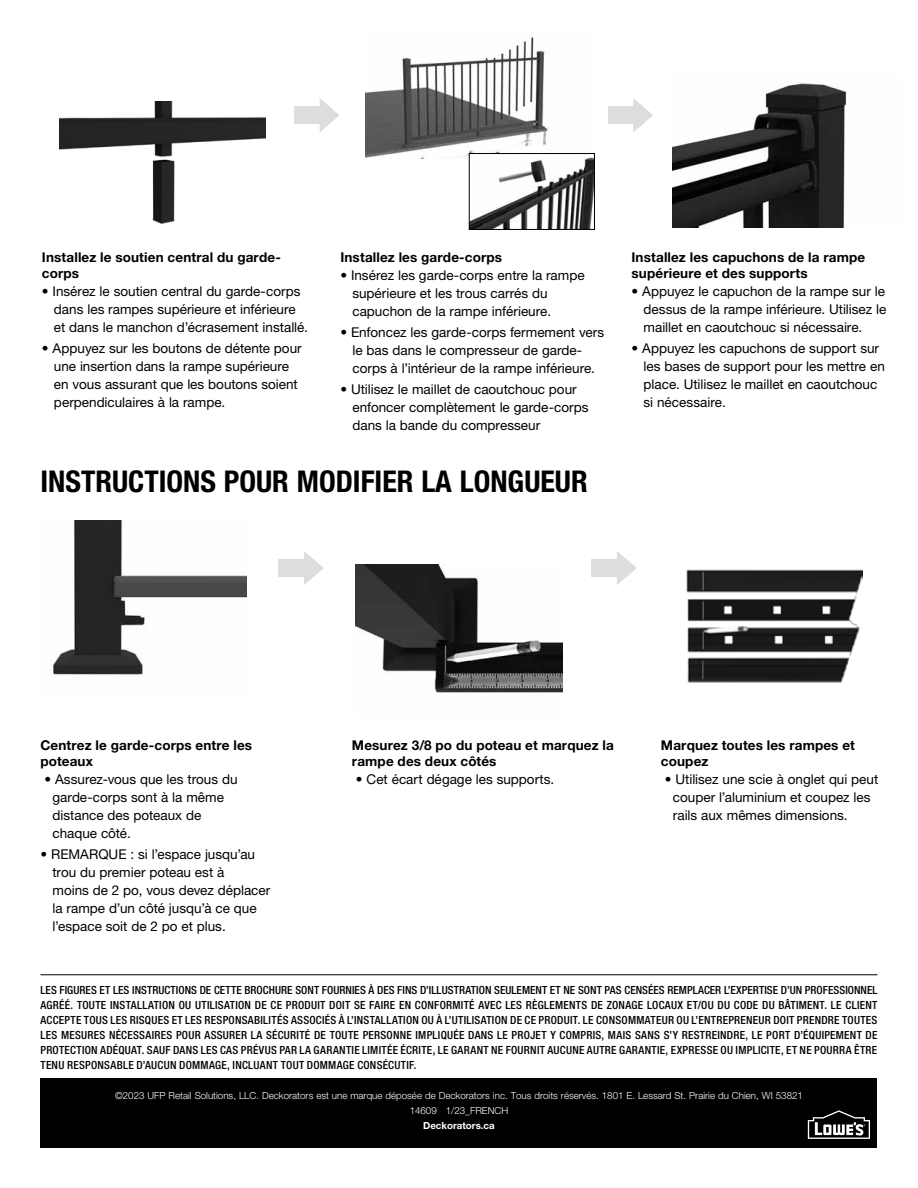
<style>
.page{position:relative;width:918px;height:1188px;background:#fff}
.page>*{position:absolute;margin:0;border:0;box-sizing:border-box;transform-origin:0 0}
.t1{font:700 condensed 30px "Helvetica Neue LT Std";color:#000}
.t2{font:13.5px/18px "Helvetica Neue LT Std";color:#000}
.t3{font:700 13.5px/16.5px "Helvetica Neue LT Std";letter-spacing:.01em;color:#000}
.t4{font:500 condensed 11.25px/15px "Helvetica Neue LT Std";letter-spacing:.025em;color:#000;text-align:justify}
.t5{font:300 9.75px/15px "Helvetica Neue LT Std";color:#fff;text-align:center}
.t6{font:700 9.75px "Helvetica Neue LT Std";color:#fff}
</style>
<div class="page">
<img style="left:53px;top:520px;width:194px;height:155px">
<img style="left:356px;top:565px;width:206px;height:128px">
<div style="left:278px;top:559px;width:28px;height:17px;background:#dcddde"></div>
<svg style="left:304px;top:551px;width:20px;height:34px"></svg>
<div style="left:591px;top:559px;width:28px;height:17px;background:#dcddde"></div>
<svg style="left:617px;top:551px;width:19px;height:34px"></svg>
<div style="left:40px;top:1079px;width:838px;height:69px;background:#000"></div>
<hr style="left:40px;top:974px;width:838px;height:1px;background:#000">
<div style="left:294px;top:106px;width:28px;height:18px;background:#dcddde"></div>
<svg style="left:320px;top:98px;width:19px;height:34px"></svg>
<div style="left:608px;top:106px;width:28px;height:18px;background:#dcddde"></div>
<svg style="left:633px;top:98px;width:20px;height:34px"></svg>
<img style="left:673px;top:83px;width:174px;height:144px">
<img style="left:59px;top:101px;width:206px;height:123px">
<img style="left:365px;top:36px;width:184px;height:122px">
<img style="left:471px;top:155px;width:122px;height:73px">
<div style="left:469px;top:153px;width:126px;height:77px;border:1px solid #000"></div>
<img style="left:686px;top:569px;width:177px;height:114px">
<svg style="left:808px;top:1110px;width:62px;height:29px"></svg>
<p class="t3" style="left:42px;top:248px;width:240px">Installez le soutien central du garde&shy;corps</p>
<p class="t2" style="left:54px;top:282px;width:256px;text-indent:-12px">• Insérez le soutien central du garde-corps dans les rampes supérieure et inférieure et dans le manchon d’écrasement installé.</p>
<p class="t2" style="left:54px;top:339px;width:249px;text-indent:-12px">• Appuyez sur les boutons de détente pour une insertion dans la rampe supérieure en vous assurant que les boutons soient perpendiculaires à la rampe.</p>
<p class="t3" style="left:340px;top:248px;width:163px">Installez les garde-corps</p>
<p class="t2" style="left:352px;top:266px;width:234px;text-indent:-12px">• Insérez les garde-corps entre la rampe supérieure et les trous carrés du capuchon de la rampe inférieure.</p>
<p class="t2" style="left:352px;top:323px;width:253px;text-indent:-12px">• Enfoncez les garde-corps fermement vers le bas dans le compresseur de garde&shy;corps à l’intérieur de la rampe inférieure.</p>
<p class="t2" style="left:352px;top:380px;width:238px;text-indent:-12px">• Utilisez le maillet de caoutchouc pour enfoncer complètement le garde-corps dans la bande du compresseur</p>
<h1 class="t1" style="left:40px;top:463px;width:549px">INSTRUCTIONS POUR MODIFIER LA LONGUEUR</h1>
<p class="t3" style="left:632px;top:248px;width:235px">Installez les capuchons de la rampe supérieure et des supports</p>
<p class="t2" style="left:644px;top:282px;width:244px;text-align:justify;text-indent:-12px">• Appuyez le capuchon de la rampe sur le dessus de la rampe inférieure. Utilisez le maillet en caoutchouc si nécessaire.</p>
<p class="t2" style="left:644px;top:339px;width:243px;text-indent:-12px">• Appuyez les capuchons de support sur les bases de support pour les mettre en place. Utilisez le maillet en caoutchouc si nécessaire.</p>
<p class="t3" style="left:40px;top:736px;width:213px">Centrez le garde-corps entre les poteaux</p>
<p class="t2" style="left:52px;top:770px;width:187px;text-indent:-8px">• Assurez-vous que les trous du garde-corps sont à la même distance des poteaux de chaque côté.</p>
<p class="t2" style="left:52px;top:845px;width:219px;text-indent:-12px">• REMARQUE : si l’espace jusqu’au trou du premier poteau est à<br>moins de 2 po, vous devez déplacer la rampe d’un côté jusqu’à ce que l’espace soit de 2 po et plus.</p>
<p class="t3" style="left:352px;top:736px;width:263px">Mesurez 3/8 po du poteau et marquez la rampe des deux côtés</p>
<p class="t2" style="left:356px;top:770px;width:200px">• Cet écart dégage les supports.</p>
<p class="t3" style="left:661px;top:736px;width:195px">Marquez toutes les rampes et coupez</p>
<p class="t2" style="left:673px;top:770px;width:207px;text-indent:-8px">• Utilisez une scie à onglet qui peut couper l’aluminium et coupez les rails aux mêmes dimensions.</p>
<p class="t4" style="left:40px;top:982px;width:839px">LES FIGURES ET LES INSTRUCTIONS DE CETTE BROCHURE SONT FOURNIES À DES FINS D’ILLUSTRATION SEULEMENT ET NE SONT PAS CENSÉES REMPLACER L’EXPERTISE D’UN PROFESSIONNEL AGRÉÉ. TOUTE INSTALLATION OU UTILISATION DE CE PRODUIT DOIT SE FAIRE EN CONFORMITÉ AVEC LES RÈGLEMENTS DE ZONAGE LOCAUX ET/OU DU CODE DU BÂTIMENT. LE CLIENT ACCEPTE TOUS LES RISQUES ET LES RESPONSABILITÉS ASSOCIÉS À L’INSTALLATION OU À L’UTILISATION DE CE PRODUIT. LE CONSOMMATEUR OU L’ENTREPRENEUR DOIT PRENDRE TOUTES LES MESURES NÉCESSAIRES POUR ASSURER LA SÉCURITÉ DE TOUTE PERSONNE IMPLIQUÉE DANS LE PROJET Y COMPRIS, MAIS SANS S’Y RESTREINDRE, LE PORT D’ÉQUIPEMENT DE PROTECTION ADÉQUAT. SAUF DANS LES CAS PRÉVUS PAR LA GARANTIE LIMITÉE ÉCRITE, LE GARANT NE FOURNIT AUCUNE AUTRE GARANTIE, EXPRESSE OU IMPLICITE, ET NE POURRA ÊTRE TENU RESPONSABLE D’AUCUN DOMMAGE, INCLUANT TOUT DOMMAGE CONSÉCUTIF.</p>
<p class="t5" style="left:115px;top:1088px;width:689px">©2023 UFP Retail Solutions, LLC. Deckorators est une marque déposée de Deckorators inc. Tous droits réservés. 1801 E. Lessard St. Prairie du Chien, WI 53821<br>14609 1/23_FRENCH</p>
<p class="t6" style="left:423px;top:1119px;width:73px">Deckorators.ca</p>
</div>
